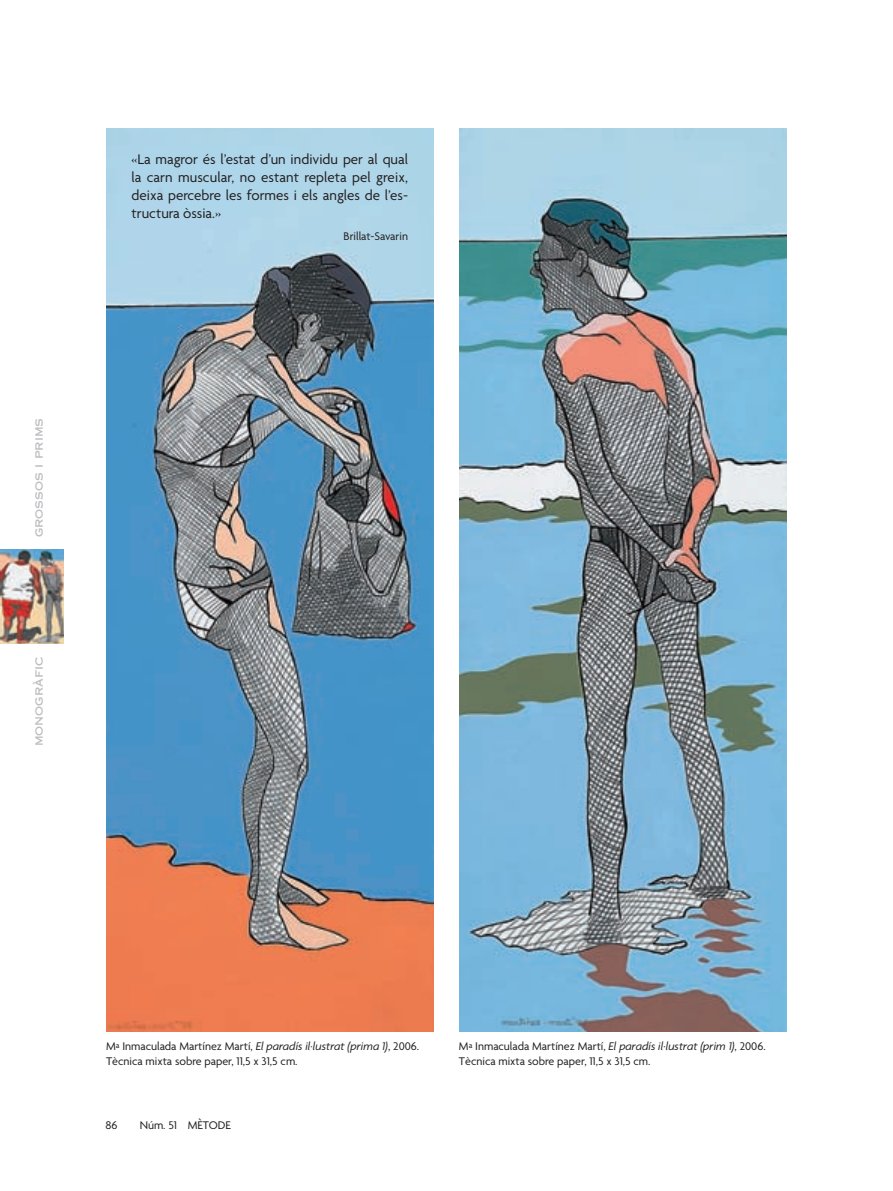
<style>
.page{position:relative;width:893px;height:1191px;background:#fff}
.page>*{position:absolute;margin:0;border:0;box-sizing:border-box;transform-origin:0 0}
.t1{font:15px/18px "Agenda";color:#231f20;text-align:justify}
.t2{font:12px/14.2px "Agenda";color:#231f20}
.t3{font:12px "Copperplate Thirty One AB";color:#bdbec1}
.s1{font-style:italic}
</style>
<div class="page">
<img style="left:0;top:549px;width:64px;height:94px">
<img style="left:106px;top:128px;width:328px;height:903px">
<img style="left:459px;top:128px;width:327px;height:903px">
<p class="t3" style="left:32px;top:537px;width:121px;rotate:-90deg">grossos i prims</p>
<p class="t3" style="left:32px;top:746px;width:91px;rotate:-90deg">monogràfic</p>
<p class="t1" style="left:132px;top:152px;width:278px">«La magror és l’estat d’un individu per al qual la carn muscular, no estant repleta pel greix, deixa percebre les formes i els angles de l’es&shy;tructura òssia.»</p>
<p class="t2" style="left:343px;top:230px;width:66px">Brillat-Savarin</p>
<p class="t2" style="left:106px;top:1040px;width:315px">M<sup>a</sup> Inmaculada Martínez Martí, <span class="s1">El paradís il·lustrat (prima 1)</span>, 2006.<br>Tècnica mixta sobre paper, 11,5 x 31,5 cm.</p>
<p class="t2" style="left:459px;top:1040px;width:308px">M<sup>a</sup> Inmaculada Martínez Martí, <span class="s1">El paradís il·lustrat (prim 1)</span>, 2006.<br>Tècnica mixta sobre paper, 11,5 x 31,5 cm.</p>
<p class="t2" style="left:105px;top:1118px;width:13px">86</p>
<p class="t2" style="left:140px;top:1118px;width:93px">Núm. 51 MÈTODE</p>
</div>
